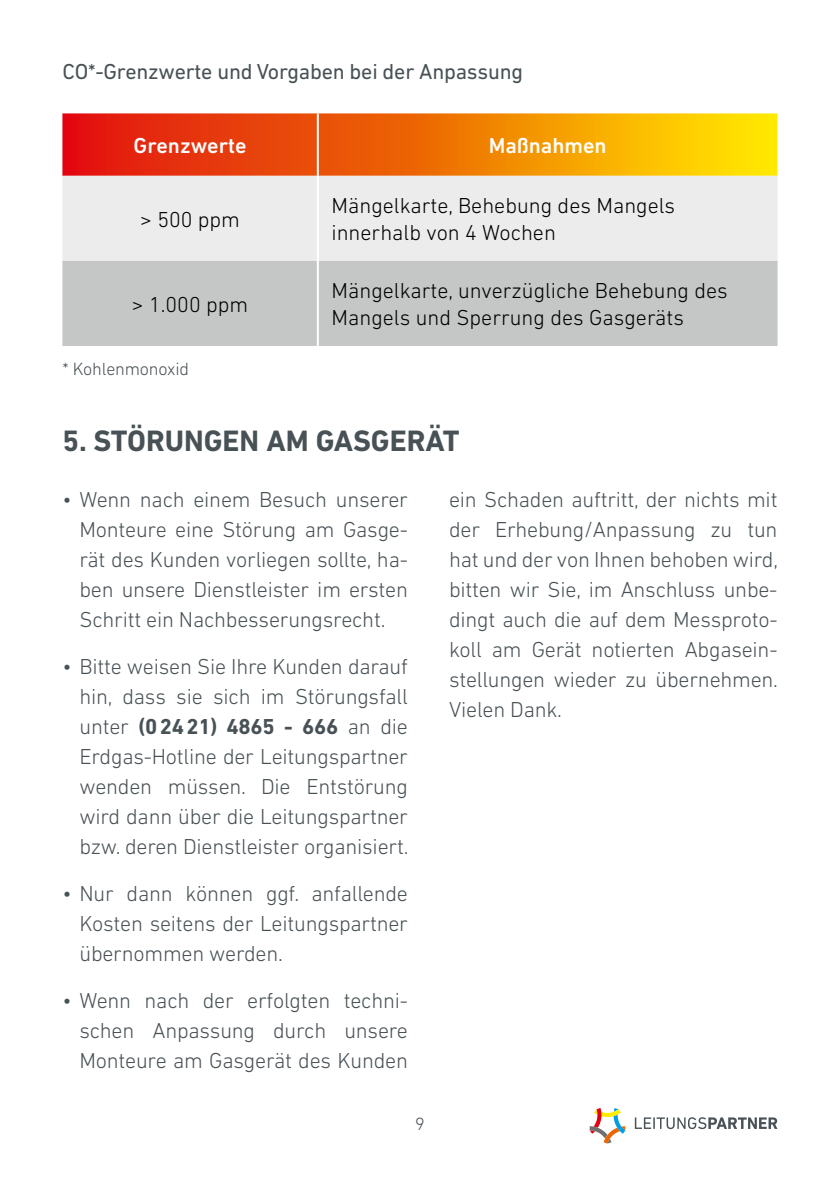
<style>
.page{position:relative;width:840px;height:1191px;background:#fff}
.page>*{position:absolute;margin:0;border:0;box-sizing:border-box;transform-origin:0 0}
.t1{font:700 30px "DIN Next LT Pro";color:#485155}
.t2{font:300 22px/30px "DIN Next LT Pro";letter-spacing:-.01em;color:#485155;text-align:justify}
.t3{font:300 22px/26.4px "DIN Next LT Pro";color:#000}
.t4{font:22px "DIN Next LT Pro";letter-spacing:-.01em;color:#485155}
.t5{font:500 22px "DIN Next LT Pro";color:#fff}
.t6{font:300 18px "DIN Next LT Pro";letter-spacing:-.01em;color:#485155}
.s1{font-weight:700}
</style>
<div class="page">
<svg style="left:634px;top:1117px;width:143px;height:12px"></svg>
<svg style="left:589px;top:1108px;width:36px;height:35px"></svg>
<svg style="left:62px;top:113px;width:715px;height:63px;background:#ef7608"></svg>
<div style="left:62px;top:176px;width:715px;height:85px;background:#ececed"></div>
<div style="left:62px;top:261px;width:715px;height:85px;background:#c5c6c6"></div>
<hr style="left:316px;top:176px;width:2px;height:85px;background:#fff">
<hr style="left:316px;top:261px;width:2px;height:85px;background:#fff">
<hr style="left:316px;top:113px;width:2px;height:63px;background:#fff">
<p class="t4" style="left:62px;top:59px;width:462px">CO*-Grenzwerte und Vorgaben bei der Anpassung</p>
<p class="t5" style="left:133px;top:133px;width:114px">Grenzwerte</p>
<p class="t5" style="left:488px;top:133px;width:119px">Maßnahmen</p>
<p class="t3" style="left:140px;top:206px;width:101px">&gt; 500 ppm</p>
<p class="t3" style="left:132px;top:291px;width:118px">&gt; 1.000 ppm</p>
<p class="t6" style="left:62px;top:358px;width:128px">* Kohlenmonoxid</p>
<p class="t3" style="left:331px;top:192px;width:345px">Mängelkarte, Behebung des Mangels innerhalb von 4 Wochen</p>
<p class="t3" style="left:331px;top:277px;width:397px">Mängelkarte, unverzügliche Behebung des<br>Mangels und Sperrung des Gasgeräts</p>
<h1 class="t1" style="left:62px;top:423px;width:398px">5. STÖRUNGEN AM GASGERÄT</h1>
<p class="t2" style="left:79px;top:484px;width:330px;text-indent:-17px">• Wenn nach einem Besuch unserer Monteure eine Störung am Gasge&shy;rät des Kunden vorliegen sollte, ha&shy;ben unsere Dienstleister im ersten Schritt ein Nachbesserungsrecht.</p>
<p class="t2" style="left:79px;top:651px;width:330px;text-indent:-17px">• Bitte weisen Sie Ihre Kunden darauf hin, dass sie sich im Störungsfall unter <span class="s1">(02421) 4865 - 666</span> an die Erdgas-Hotline der Leitungspartner wenden müssen. Die Entstörung wird dann über die Leitungspartner bzw. deren Dienstleister organisiert.</p>
<p class="t2" style="left:79px;top:878px;width:330px;text-indent:-17px">• Nur dann können ggf. anfallende Kosten seitens der Leitungspartner übernommen werden.</p>
<p class="t2" style="left:79px;top:985px;width:330px;text-indent:-17px">• Wenn nach der erfolgten techni&shy;schen Anpassung durch unsere Monteure am Gasgerät des Kunden</p>
<p class="t6" style="left:415px;top:1113px;width:11px">9</p>
<p class="t2" style="left:449px;top:484px;width:330px">ein Schaden auftritt, der nichts mit der Erhebung/Anpassung zu tun hat und der von Ihnen behoben wird, bitten wir Sie, im Anschluss unbe&shy;dingt auch die auf dem Messproto&shy;koll am Gerät notierten Abgasein&shy;stellungen wieder zu übernehmen.<br>Vielen Dank.</p>
</div>
